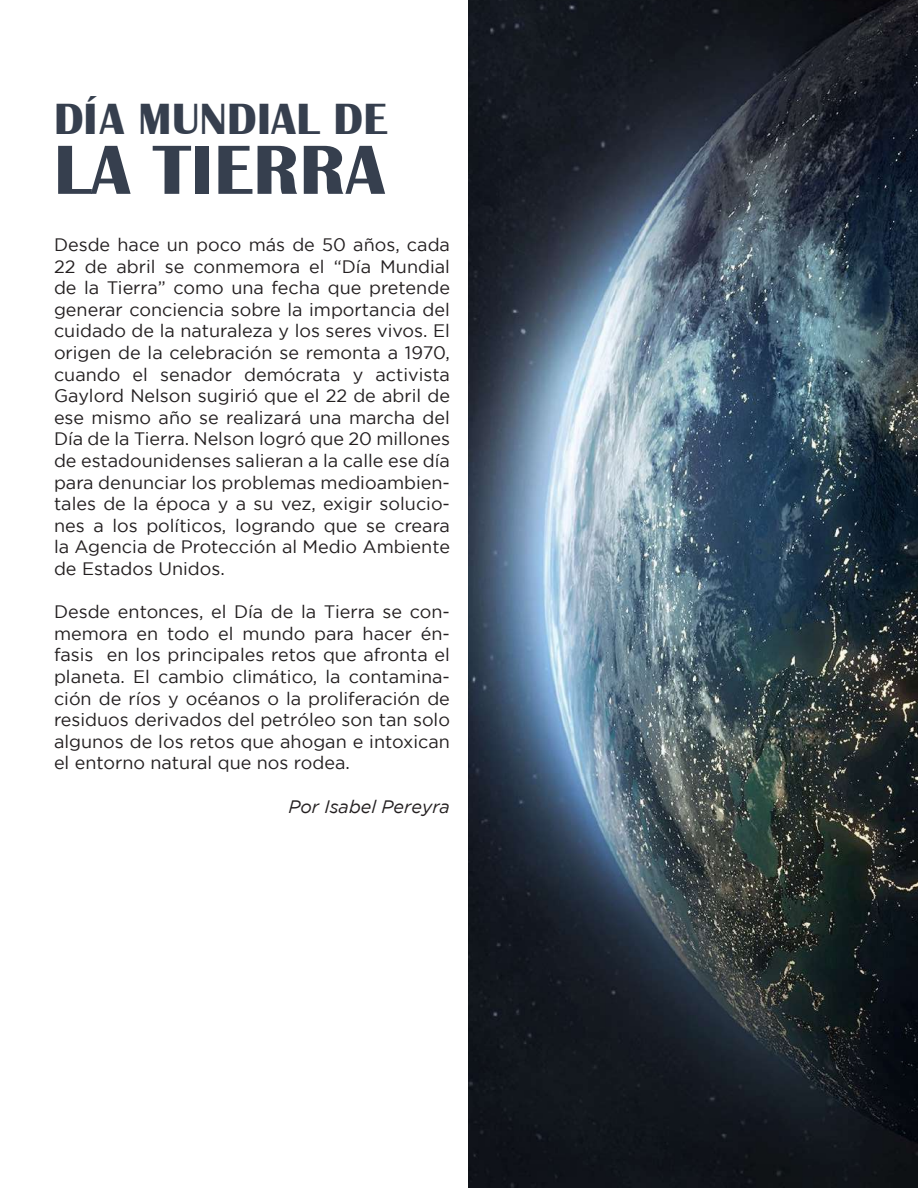
<style>
.page{position:relative;width:918px;height:1188px;background:#fff}
.page>*{position:absolute;margin:0;border:0;box-sizing:border-box;transform-origin:0 0}
.t1{font:700 72px "Britannic";letter-spacing:.01em;color:#363f4e}
.t2{font:700 45px "Britannic";letter-spacing:.01em;color:#363f4e}
.t3{font:18px/21.6px "Gotham";color:#231f20;text-align:justify}
.t4{font:italic 18px "Gotham";color:#231f20}
</style>
<div class="page">
<img style="left:468px;top:0;width:450px;height:1188px">
<h2 class="t2" style="left:54px;top:94px;width:335px">DÍA MUNDIAL DE</h2>
<h1 class="t1" style="left:54px;top:129px;width:332px">LA TIERRA</h1>
<p class="t3" style="left:54px;top:234px;width:398px">Desde hace un poco más de 50 años, cada 22 de abril se conmemora el “Día Mundial de la Tierra” como una fecha que pretende generar conciencia sobre la importancia del cuidado de la naturaleza y los seres vivos. El origen de la celebración se remonta a 1970, cuando el senador demócrata y activista Gaylord Nelson sugirió que el 22 de abril de ese mismo año se realizará una marcha del Día de la Tierra. Nelson logró que 20 millones de estadounidenses salieran a la calle ese día para denunciar los problemas medioambien&shy;tales de la época y a su vez, exigir solucio&shy;nes a los políticos, logrando que se creara la Agencia de Protección al Medio Ambiente de Estados Unidos.</p>
<p class="t3" style="left:54px;top:601px;width:397px">Desde entonces, el Día de la Tierra se con&shy;memora en todo el mundo para hacer én&shy;fasis en los principales retos que afronta el planeta. El cambio climático, la contamina&shy;ción de ríos y océanos o la proliferación de residuos derivados del petróleo son tan solo algunos de los retos que ahogan e intoxican el entorno natural que nos rodea.</p>
<p class="t4" style="left:288px;top:796px;width:163px">Por Isabel Pereyra</p>
</div>
